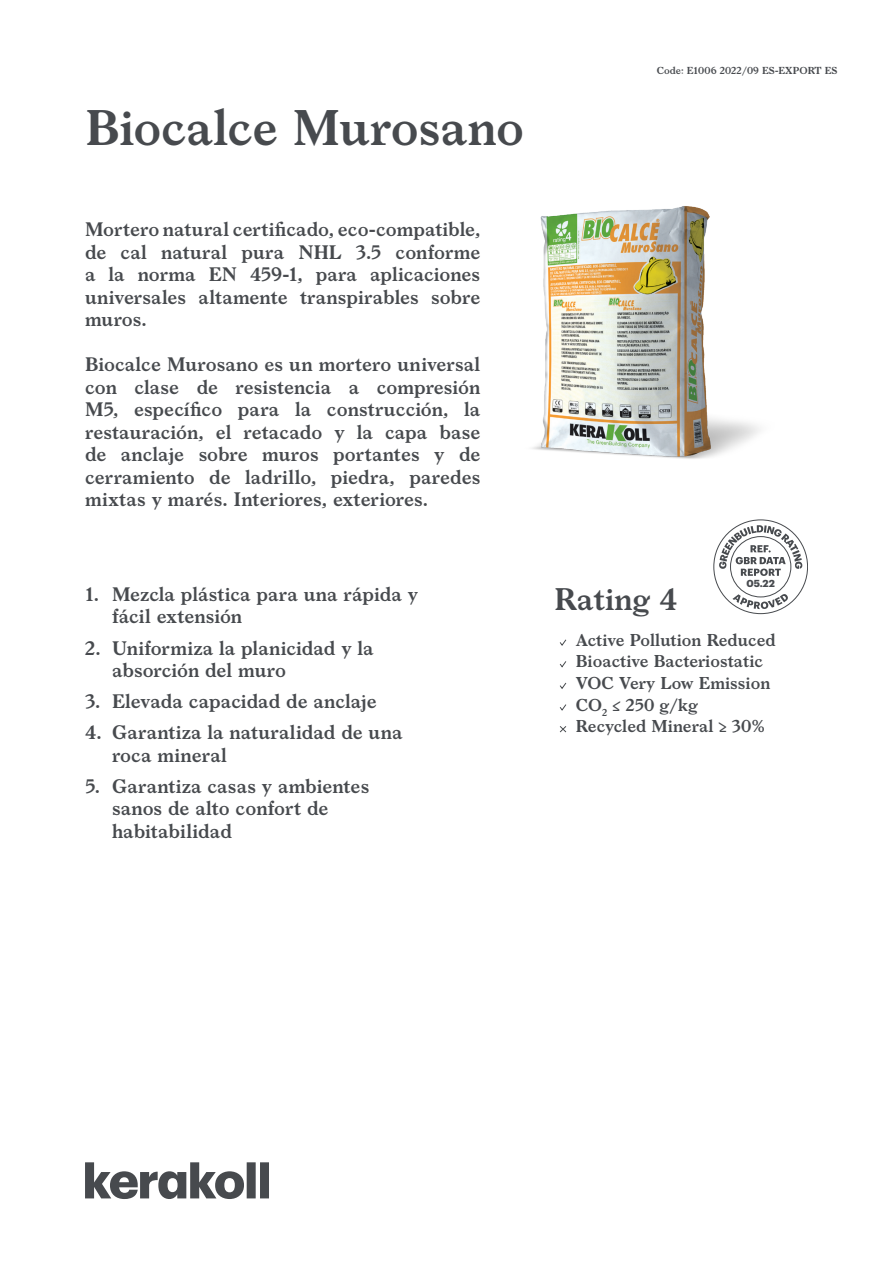
<style>
.page{position:relative;width:893px;height:1263px;background:#fff}
.page>*{position:absolute;margin:0;border:0;box-sizing:border-box;transform-origin:0 0}
.t1{font:600 48px "Larish Neue";letter-spacing:-.005em;color:#474a4e}
.t2{font:600 30px "Larish Neue";color:#474a4e}
.t3{font:600 18.75px/22.5px "Larish Neue";color:#474a4e}
.t4{font:600 16.5px/21.6px "Larish Neue";color:#474a4e}
.t5{font:700 10.05px "Graphik";color:#474a4e}
.t6{font:600 9.75px "Larish Neue";color:#474a4e}
</style>
<div class="page">
<svg style="left:713px;top:519px;width:95px;height:95px"></svg>
<svg style="left:85px;top:1162px;width:184px;height:37px"></svg>
<svg style="left:559px;top:639px;width:8px;height:7px"></svg>
<svg style="left:559px;top:661px;width:8px;height:7px"></svg>
<svg style="left:560px;top:682px;width:7px;height:7px"></svg>
<svg style="left:559px;top:704px;width:8px;height:7px"></svg>
<svg style="left:559px;top:726px;width:8px;height:7px"></svg>
<img style="left:532px;top:206px;width:228px;height:253px">
<h1 class="t1" style="left:85px;top:91px;width:440px">Biocalce Murosano</h1>
<p class="t3" style="left:85px;top:217px;width:397px;text-align:justify">Mortero natural certificado, eco-compatible, de cal natural pura NHL 3.5 conforme a la norma EN 459-1, para aplicaciones universales altamente transpirables sobre muros.</p>
<p class="t3" style="left:85px;top:352px;width:397px;text-align:justify">Biocalce Murosano es un mortero universal con clase de resistencia a compresión M5, específico para la construcción, la restauración, el retacado y la capa base de anclaje sobre muros portantes y de cerramiento de ladrillo, piedra, paredes mixtas y marés. Interiores, exteriores.</p>
<p class="t3" style="left:112px;top:581px;width:308px;text-indent:-27px">1. Mezcla plástica para una rápida y fácil extensión</p>
<p class="t3" style="left:112px;top:635px;width:263px;text-indent:-27px">2. Uniformiza la planicidad y la absorción del muro</p>
<p class="t3" style="left:85px;top:688px;width:293px">3. Elevada capacidad de anclaje</p>
<p class="t3" style="left:112px;top:719px;width:292px;text-indent:-27px">4. Garantiza la naturalidad de una roca mineral</p>
<p class="t3" style="left:112px;top:773px;width:259px;text-indent:-27px">5. Garantiza casas y ambientes sanos de alto confort de habitabilidad</p>
<p class="t6" style="left:657px;top:63px;width:183px">Code: E1006 2022/09 ES-EXPORT ES</p>
<p class="t5" style="left:746px;top:575px;width:30px">05.22</p>
<h2 class="t2" style="left:554px;top:576px;width:125px">Rating 4</h2>
<p class="t4" style="left:576px;top:628px;width:201px">Active Pollution Reduced<br>Bioactive Bacteriostatic<br>VOC Very Low Emission<br>CO<sub>2</sub> ≤ 250 g/kg<br>Recycled Mineral ≥ 30%</p>
</div>
